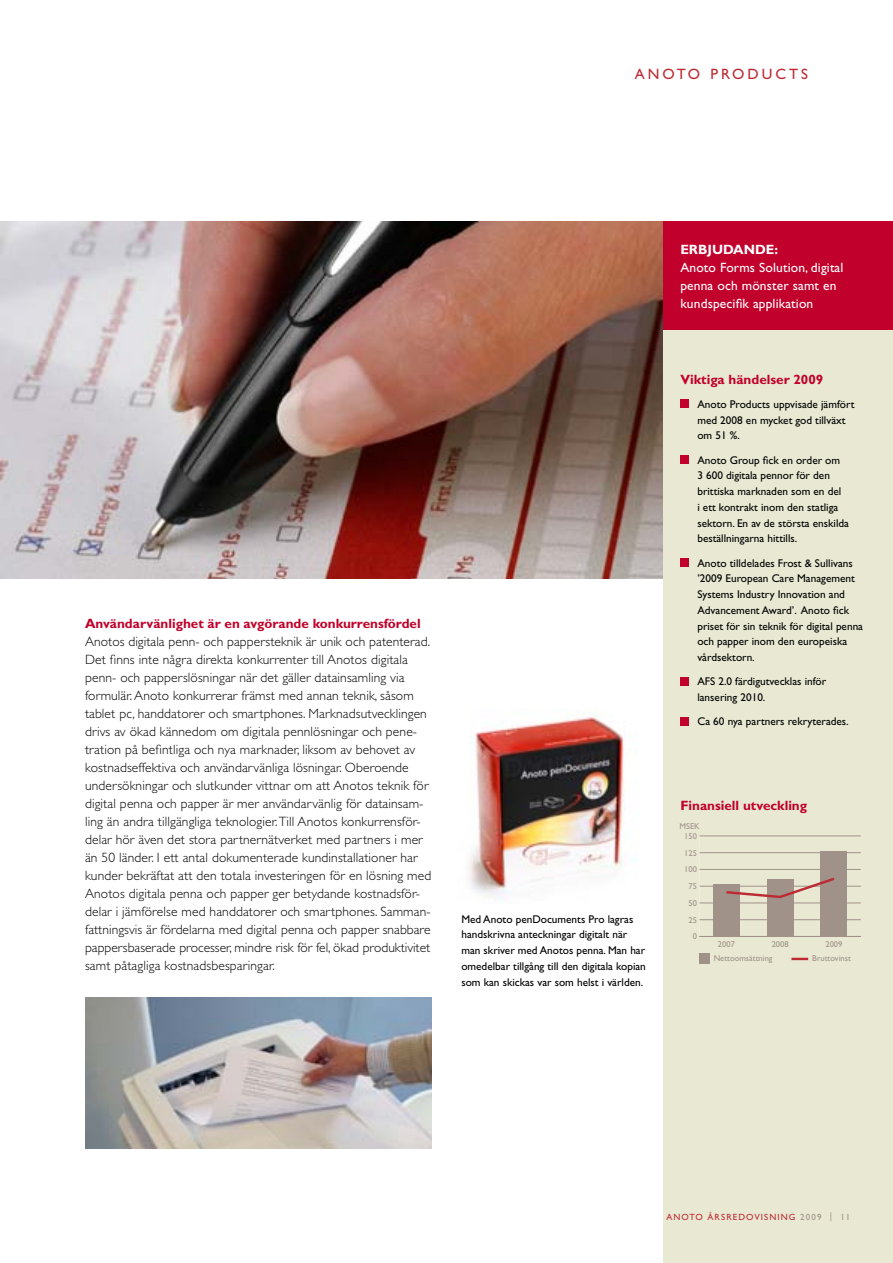
<style>
.page{position:relative;width:893px;height:1263px;background:#fff}
.page>*{position:absolute;margin:0;border:0;box-sizing:border-box;transform-origin:0 0}
.t1{font:15px "Gill Sans";color:#bd2a33}
.t2{font:300 13.5px/18px "Gill Sans";letter-spacing:.01em;color:#000}
.t3{font:700 13.5px "Gill Sans";color:#c1002b}
.t4{font:13.5px/18px "Gill Sans";letter-spacing:.01em;color:#fff}
.t5{font:700 13.5px "Gill Sans";letter-spacing:.145em;color:#fff}
.t6{font:11.25px/15.8px "Gill Sans";color:#000}
.t7{font:9px "Gill Sans";letter-spacing:.12em;color:#bd2a33}
.t8{font:8.55px "Gill Sans";color:#a09289}
.s1{color:#a09289}
</style>
<div class="page">
<img style="left:0;top:221px;width:663px;height:357px">
<div style="left:663px;top:221px;width:230px;height:1042px;background:#e8e8d3"></div>
<img style="left:469px;top:709px;width:168px;height:192px">
<div style="left:680px;top:399px;width:9px;height:9px;background:#c1002b"></div>
<div style="left:680px;top:455px;width:9px;height:9px;background:#c1002b"></div>
<div style="left:680px;top:558px;width:9px;height:9px;background:#c1002b"></div>
<div style="left:680px;top:677px;width:9px;height:8px;background:#c1002b"></div>
<div style="left:680px;top:717px;width:9px;height:8px;background:#c1002b"></div>
<div style="left:663px;top:221px;width:230px;height:109px;background:#c1002b"></div>
<hr style="left:699px;top:919px;width:162px;height:1px;background:#a09289">
<hr style="left:699px;top:903px;width:162px;height:1px;background:#a09289">
<hr style="left:699px;top:886px;width:162px;height:1px;background:#a09289">
<hr style="left:699px;top:869px;width:162px;height:1px;background:#a09289">
<hr style="left:699px;top:852px;width:162px;height:1px;background:#a09289">
<hr style="left:699px;top:836px;width:162px;height:1px;background:#a09289">
<div style="left:713px;top:884px;width:27px;height:52px;background:#a09289"></div>
<div style="left:767px;top:879px;width:26px;height:57px;background:#a09289"></div>
<div style="left:821px;top:851px;width:26px;height:85px;background:#a09289"></div>
<div style="left:699px;top:953px;width:10px;height:10px;background:#a09289"></div>
<svg style="left:791px;top:958px;width:17px;height:2px"></svg>
<svg style="left:726px;top:878px;width:108px;height:20px"></svg>
<hr style="left:699px;top:936px;width:162px;height:1px;background:#a09289">
<img style="left:86px;top:997px;width:346px;height:151px">
<p class="t1" style="left:635px;top:66px;width:175px">Anoto Pr oduc ts</p>
<p class="t3" style="left:85px;top:616px;width:337px">Användarvänlighet är en avgörande konkurrensfördel</p>
<p class="t2" style="left:85px;top:633px;width:348px">Anotos digitala penn- och pappersteknik är unik och patenterad.<br>Det finns inte några direkta konkurrenter till Anotos digitala penn- och papperslösningar när det gäller datainsamling via formulär. Anoto konkurrerar främst med annan teknik, såsom tablet pc, handdatorer och smartphones. Marknadsutvecklingen drivs av ökad kännedom om digitala pennlösningar och pene&shy;tration på befintliga och nya marknader, liksom av behovet av kostnadseffektiva och användarvänliga lösningar. Oberoende undersökningar och slutkunder vittnar om att Anotos teknik för digital penna och papper är mer användarvänlig för datainsam&shy;ling än andra tillgängliga teknologier. Till Anotos konkurrensför&shy;delar hör även det stora partnernätverket med partners i mer än 50 länder. I ett antal dokumenterade kundinstallationer har kunder bekräftat att den totala investeringen för en lösning med Anotos digitala penna och papper ger betydande kostnadsför&shy;delar i jämförelse med handdatorer och smartphones. Samman&shy;fattningsvis är fördelarna med digital penna och papper snabbare pappersbaserade processer, mindre risk för fel, ökad produktivitet samt påtagliga kostnadsbesparingar.</p>
<p class="t6" style="left:461px;top:911px;width:186px">Med Anoto penDocuments Pro lagras handskrivna anteckningar digitalt när man skriver med Anotos penna. Man har omedelbar tillgång till den digitala kopian som kan skickas var som helst i världen.</p>
<p class="t5" style="left:680px;top:242px;width:99px">Erbjudande:</p>
<p class="t4" style="left:680px;top:259px;width:165px">Anoto Forms Solution, digital penna och mönster samt en kundspecifik applikation</p>
<p class="t3" style="left:680px;top:371px;width:144px">Viktiga händelser 2009</p>
<p class="t6" style="left:697px;top:396px;width:159px">Anoto Products uppvisade jämfört med 2008 en mycket god tillväxt om 51 %.</p>
<p class="t6" style="left:697px;top:452px;width:153px">Anoto Group fick en order om<br>3 600 digitala pennor för den brittiska marknaden som en del<br>i ett kontrakt inom den statliga sektorn. En av de största enskilda beställningarna hittills.</p>
<p class="t6" style="left:697px;top:555px;width:167px">Anoto tilldelades Frost &amp; Sullivans ’2009 European Care Management<br>Systems Industry Innovation and<br>Advancement Award’. Anoto fick priset för sin teknik för digital penna och papper inom den europeiska vårdsektorn.</p>
<p class="t6" style="left:697px;top:674px;width:130px">AFS 2.0 färdigutvecklas inför lansering 2010.</p>
<p class="t6" style="left:697px;top:714px;width:153px">Ca 60 nya partners rekryterades.</p>
<p class="t3" style="left:680px;top:797px;width:128px">Finansiell utveckling</p>
<p class="t8" style="left:679px;top:821px;width:22px">MSEK</p>
<p class="t8" style="left:684px;top:831px;width:14px">150</p>
<p class="t8" style="left:684px;top:848px;width:14px">125</p>
<p class="t8" style="left:684px;top:864px;width:14px">100</p>
<p class="t8" style="left:688px;top:881px;width:10px">75</p>
<p class="t8" style="left:688px;top:898px;width:10px">50</p>
<p class="t8" style="left:688px;top:915px;width:10px">25</p>
<p class="t8" style="left:693px;top:931px;width:6px">0</p>
<p class="t8" style="left:718px;top:939px;width:19px">2007</p>
<p class="t8" style="left:772px;top:939px;width:19px">2008</p>
<p class="t8" style="left:825px;top:939px;width:19px">2009</p>
<p class="t8" style="left:714px;top:953px;width:60px">Nettoomsättning</p>
<p class="t8" style="left:812px;top:953px;width:40px">Bruttovinst</p>
<p class="t7" style="left:666px;top:1211px;width:186px">Anoto årsredovisning <span class="s1">2009 | 11</span></p>
</div>
